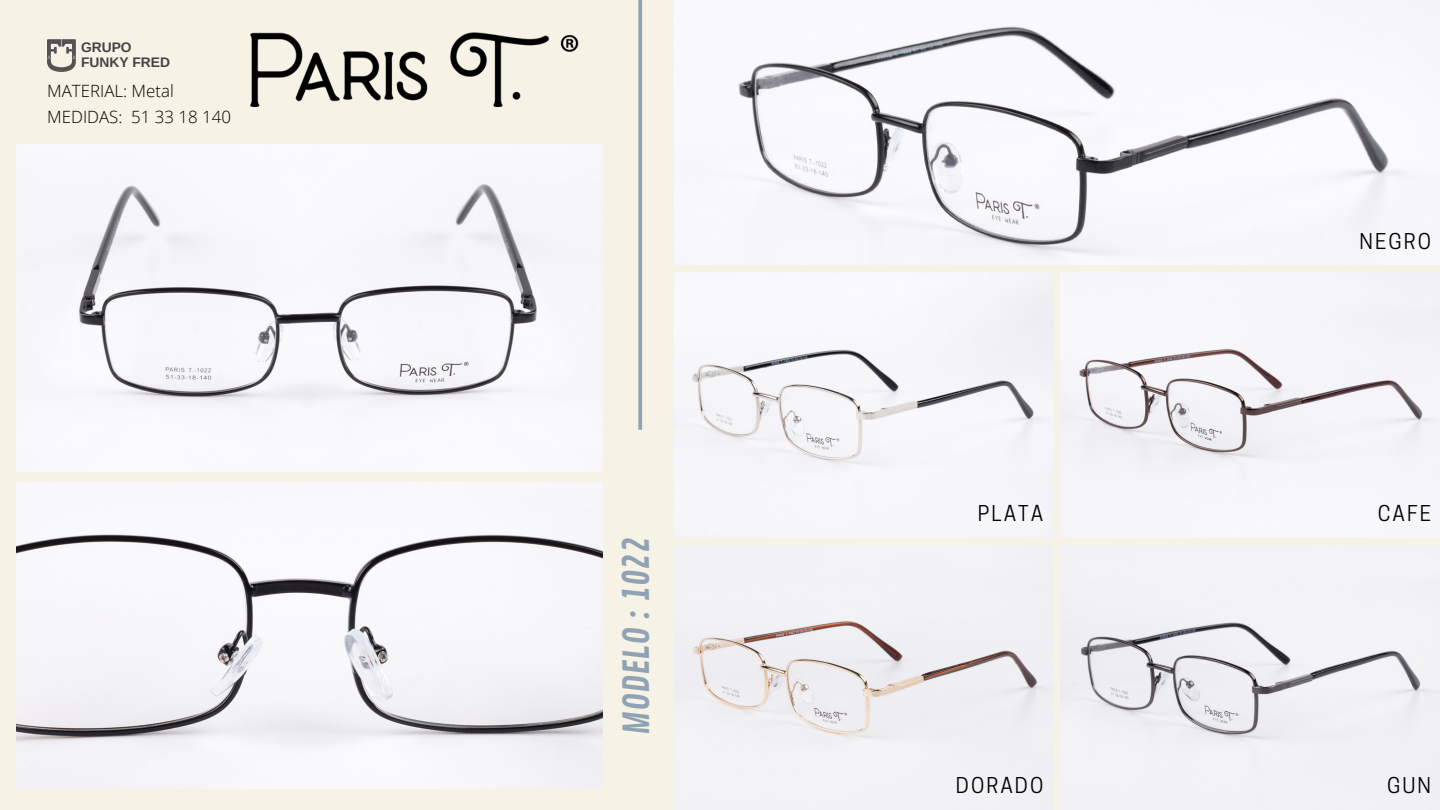
<style>
.page{position:relative;width:1440px;height:810px;background:#f6f2e5}
.page>*{position:absolute;margin:0;border:0;box-sizing:border-box;transform-origin:0 0}
.t1{font:35px "Contrail One";color:#8fa3b4}
.t2{font:20.5px "Cooper Hewitt";letter-spacing:.1em;color:#000}
.t3{font:300 16.9px/25.7px "Open Sans";color:#000}
.t4{font:700 13.8px/15px "Arimo";color:#444446}
</style>
<div class="page">
<img style="left:17px;top:483px;width:585px;height:305px">
<img style="left:675px;top:0;width:765px;height:265px">
<div style="left:675px;top:272px;width:378px;height:266px;background:#f6f6f9"></div>
<div style="left:1061px;top:272px;width:379px;height:266px;background:#f5f4f9"></div>
<div style="left:675px;top:545px;width:378px;height:265px;background:#f1f1f4"></div>
<img style="left:1061px;top:545px;width:379px;height:265px">
<svg style="left:638px;top:0;width:4px;height:430px;background:#98a9b8"></svg>
<img style="left:47px;top:40px;width:29px;height:31px">
<img style="left:17px;top:145px;width:585px;height:327px">
<img style="left:251px;top:32px;width:328px;height:74px">
<p class="t4" style="left:81px;top:40px;width:91px">GRUPO<br>FUNKY FRED</p>
<p class="t3" style="left:47px;top:78px;width:185px">MATERIAL: Metal<br>MEDIDAS: 51 33 18 140</p>
<h1 class="t1" style="left:616px;top:735px;width:199px;rotate:-90deg">MODELO : 1022</h1>
<p class="t2" style="left:1359px;top:234px;width:73px">NEGRO</p>
<p class="t2" style="left:978px;top:506px;width:67px">PLATA</p>
<p class="t2" style="left:1378px;top:506px;width:55px">CAFE</p>
<p class="t2" style="left:956px;top:777px;width:89px">DORADO</p>
<p class="t2" style="left:1387px;top:777px;width:45px">GUN</p>
</div>
